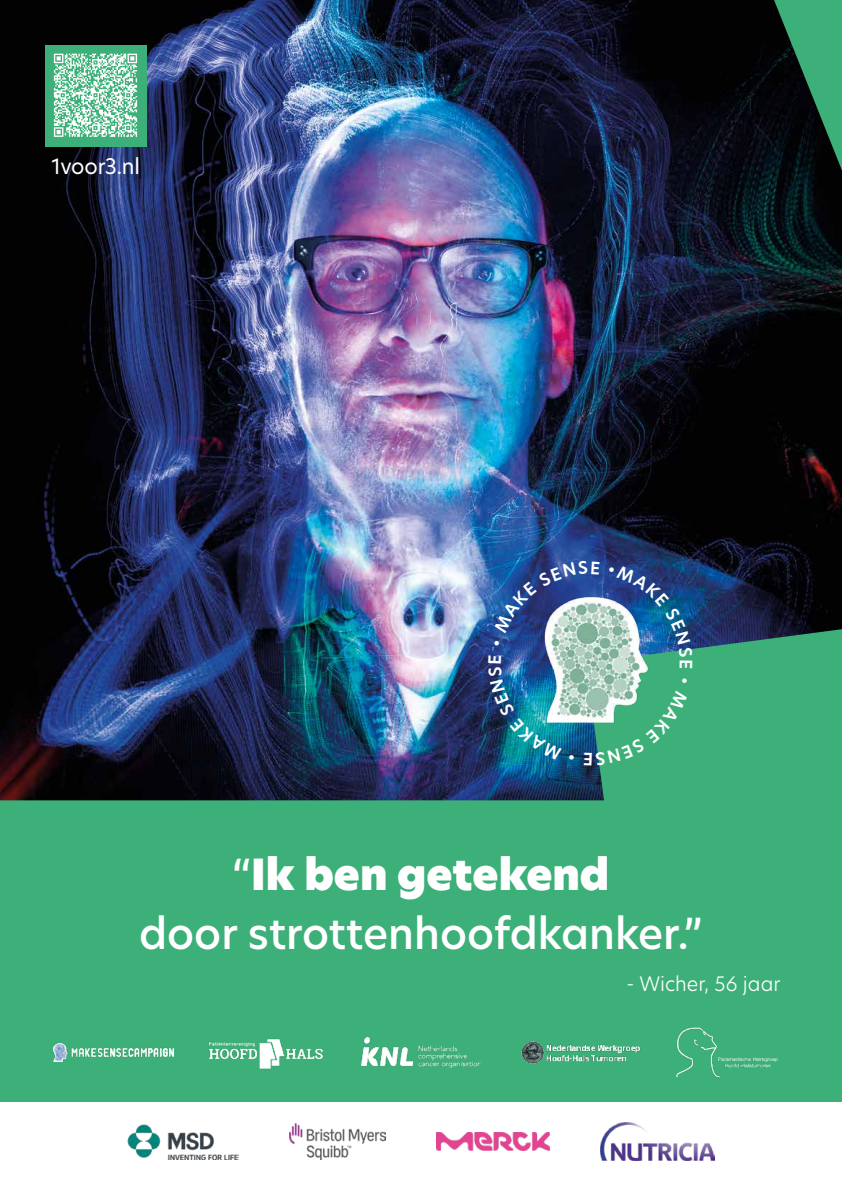
<style>
.page{position:relative;width:842px;height:1191px;background:#fff}
.page>*{position:absolute;margin:0;border:0;box-sizing:border-box;transform-origin:0 0}
.t1{font:500 42.1px "New Hero";color:#fff}
.t2{font:42.1px "New Hero Super";color:#fff}
.t3{font:21px "New Hero";letter-spacing:-.015em;color:#fff}
.t4{font:300 19.6px "New Hero";color:#fff}
.s1{font-family:"New Hero";font-weight:500}
</style>
<div class="page">
<div style="left:0;top:0;width:842px;height:1101px;background:#3cb078"></div>
<img style="left:0;top:0;width:842px;height:800px">
<svg style="left:586px;top:629px;width:256px;height:172px"></svg>
<img style="left:525px;top:594px;width:137px;height:138px">
<img style="left:209px;top:1038px;width:114px;height:31px">
<img style="left:522px;top:1041px;width:119px;height:22px">
<img style="left:676px;top:1027px;width:102px;height:51px">
<img style="left:54px;top:1043px;width:119px;height:18px">
<img style="left:361px;top:1037px;width:119px;height:30px">
<img style="left:127px;top:1124px;width:112px;height:35px">
<img style="left:290px;top:1124px;width:96px;height:35px">
<img style="left:601px;top:1122px;width:113px;height:38px">
<img style="left:437px;top:1132px;width:113px;height:18px">
<div style="left:45px;top:45px;width:102px;height:101px;background:#3cb078"></div>
<svg style="left:54px;top:54px;width:83px;height:83px"></svg>
<svg style="left:682px;top:678px;width:5px;height:5px"></svg>
<svg style="left:569px;top:754px;width:5px;height:5px"></svg>
<svg style="left:584px;top:690px;width:103px;height:75px"></svg>
<img style="left:488px;top:655px;width:74px;height:105px">
<svg style="left:494px;top:640px;width:5px;height:6px"></svg>
<svg style="left:494px;top:561px;width:105px;height:72px;background:#44659d"></svg>
<img style="left:609px;top:565px;width:83px;height:103px">
<p class="t3" style="left:52px;top:152px;width:90px">1voor3.nl</p>
<p class="t2" style="left:232px;top:845px;width:379px"><span class="s1">“</span>Ik ben getekend</p>
<p class="t1" style="left:139px;top:904px;width:565px">door strottenhoofdkanker.”</p>
<p class="t4" style="left:626px;top:970px;width:156px">- Wicher, 56 jaar</p>
</div>
